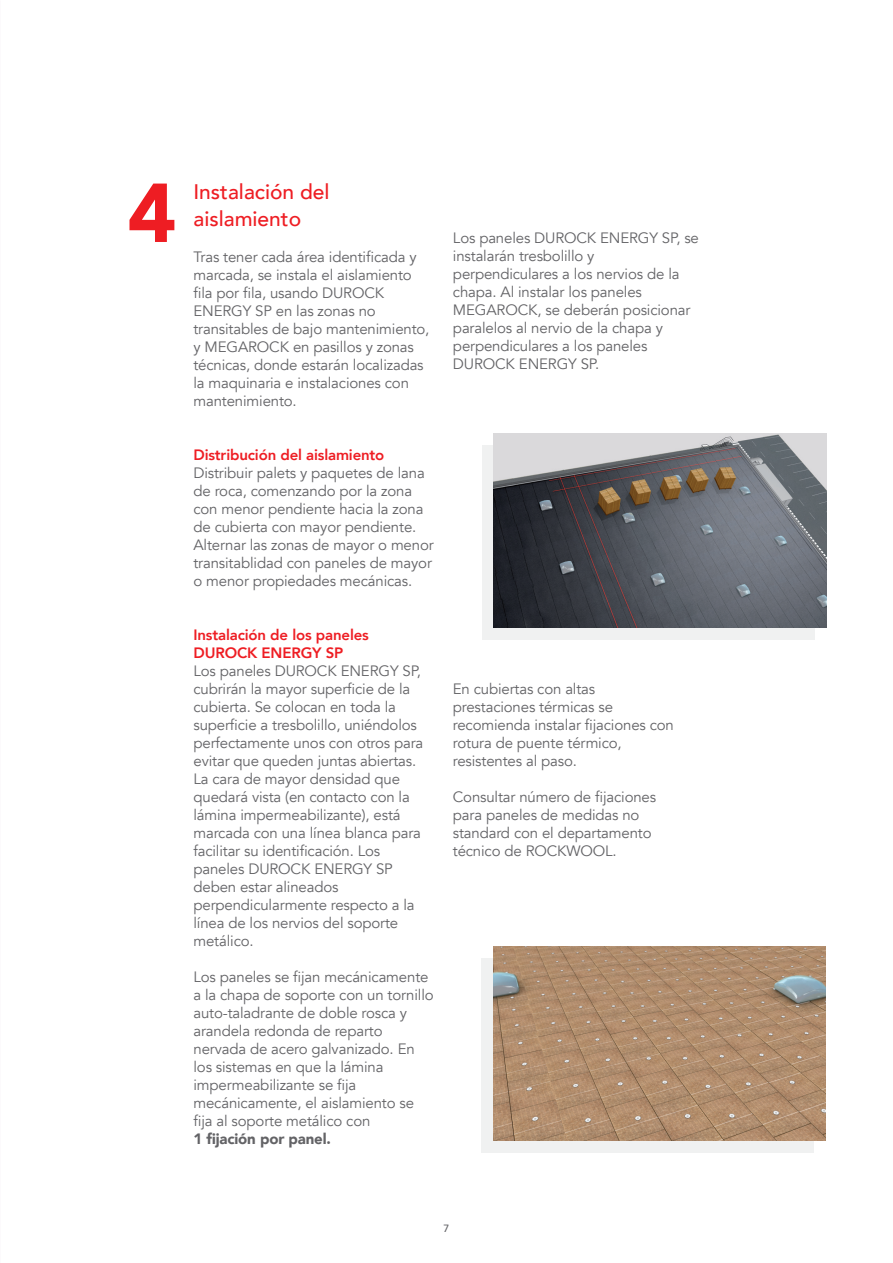
<style>
.page{position:relative;width:893px;height:1263px;background:#fff}
.page>*{position:absolute;margin:0;border:0;box-sizing:border-box;transform-origin:0 0}
.t1{font:900 82.5px "Avenir";color:#ee1d23}
.t2{font:500 21px/27px "Avenir";color:#ee1d23}
.t3{font:15px/18px "Avenir";letter-spacing:-.01em;color:#636366}
.t4{font:800 15px/18px "Avenir";letter-spacing:-.01em;color:#ee1d23}
.t5{font:900 15px "Avenir";letter-spacing:-.01em;color:#636366}
.t6{font:500 10.5px "Avenir";color:#636366}
</style>
<div class="page">
<div style="left:482px;top:958px;width:332px;height:194px;background:#f0f1f1"></div>
<img style="left:493px;top:946px;width:333px;height:195px">
<div style="left:482px;top:445px;width:332px;height:194px;background:#f0f1f1"></div>
<img style="left:493px;top:433px;width:333px;height:194px">
<h1 class="t1" style="left:128px;top:143px;width:50px">4</h1>
<h2 class="t2" style="left:193px;top:177px;width:138px">Instalación del aislamiento</h2>
<p class="t3" style="left:193px;top:248px;width:237px">Tras tener cada área identificada y marcada, se instala el aislamiento fila por fila, usando DUROCK<br>ENERGY SP en las zonas no transitables de bajo mantenimiento, y MEGAROCK en pasillos y zonas técnicas, donde estarán localizadas la maquinaria e instalaciones con mantenimiento.</p>
<p class="t4" style="left:193px;top:446px;width:192px">Distribución del aislamiento</p>
<p class="t3" style="left:193px;top:464px;width:242px">Distribuir palets y paquetes de lana de roca, comenzando por la zona con menor pendiente hacia la zona de cubierta con mayor pendiente.<br>Alternar las zonas de mayor o menor transitablidad con paneles de mayor o menor propiedades mecánicas.</p>
<p class="t4" style="left:193px;top:626px;width:177px">Instalación de los paneles<br>DUROCK ENERGY SP</p>
<p class="t3" style="left:193px;top:662px;width:231px">Los paneles DUROCK ENERGY SP, cubrirán la mayor superficie de la cubierta. Se colocan en toda la superficie a tresbolillo, uniéndolos perfectamente unos con otros para evitar que queden juntas abiertas.<br>La cara de mayor densidad que quedará vista (en contacto con la lámina impermeabilizante), está marcada con una línea blanca para facilitar su identificación. Los paneles DUROCK ENERGY SP deben estar alineados perpendicularmente respecto a la línea de los nervios del soporte metálico.</p>
<p class="t3" style="left:193px;top:968px;width:242px">Los paneles se fijan mecánicamente a la chapa de soporte con un tornillo auto-taladrante de doble rosca y arandela redonda de reparto nervada de acero galvanizado. En los sistemas en que la lámina impermeabilizante se fija mecánicamente, el aislamiento se fija al soporte metálico con</p>
<p class="t5" style="left:193px;top:1126px;width:139px">1 fijación por panel.</p>
<p class="t3" style="left:453px;top:229px;width:247px">Los paneles DUROCK ENERGY SP, se instalarán tresbolillo y perpendiculares a los nervios de la chapa. Al instalar los paneles<br>MEGAROCK, se deberán posicionar paralelos al nervio de la chapa y perpendiculares a los paneles<br>DUROCK ENERGY SP.</p>
<p class="t3" style="left:453px;top:680px;width:223px">En cubiertas con altas prestaciones térmicas se recomienda instalar fijaciones con rotura de puente térmico, resistentes al paso.</p>
<p class="t3" style="left:453px;top:788px;width:205px">Consultar número de fijaciones para paneles de medidas no standard con el departamento técnico de ROCKWOOL.</p>
<p class="t6" style="left:444px;top:1219px;width:7px">7</p>
</div>
